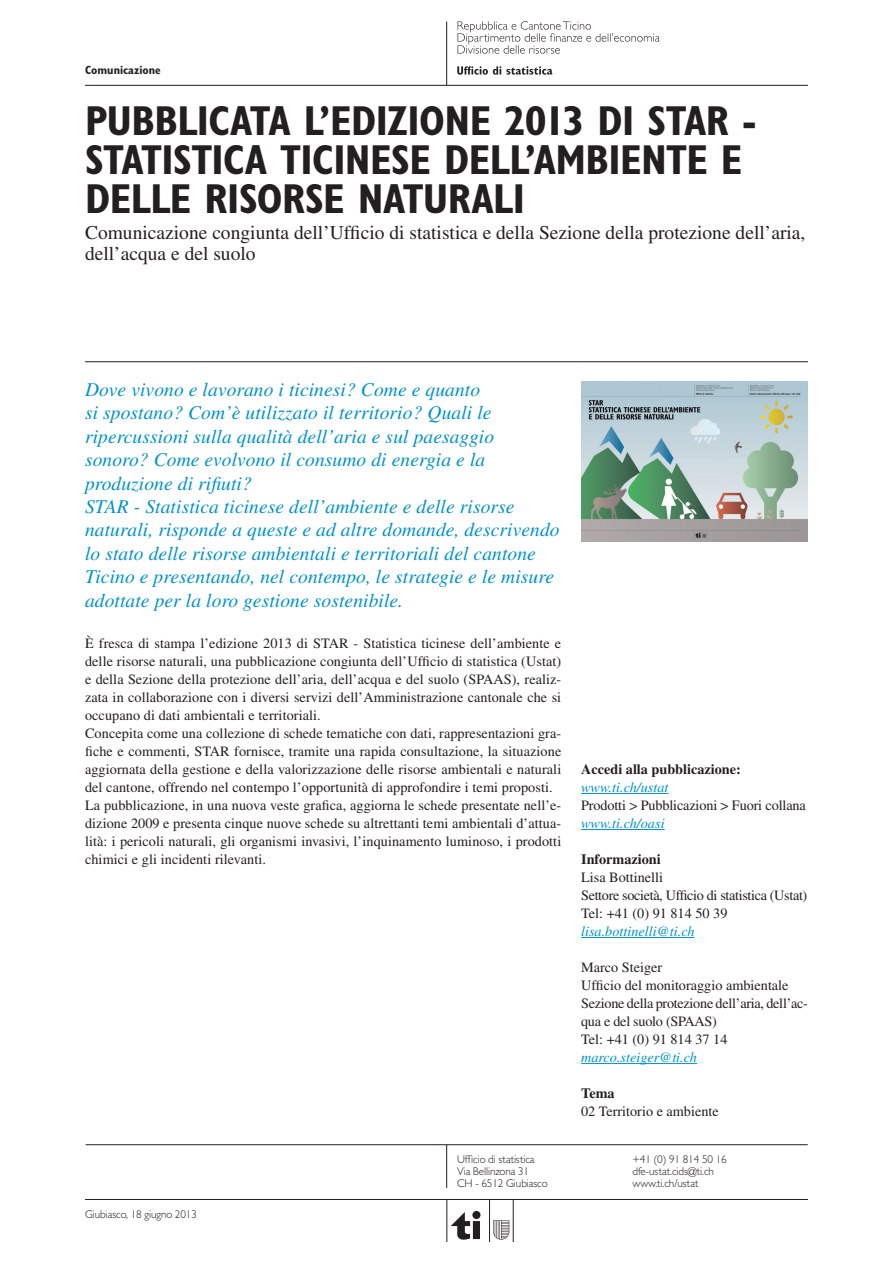
<style>
.page{position:relative;width:893px;height:1263px;background:#fff}
.page>*{position:absolute;margin:0;border:0;box-sizing:border-box;transform-origin:0 0}
.t1{font:700 condensed 42px/39px "Gill Sans MT Std";letter-spacing:-.015em;color:#231f20}
.t2{font:italic 19.5px/23.4px "Times LT Std";letter-spacing:.005em;color:#0092c8}
.t3{font:19.5px/21px "Times LT Std";color:#231f20}
.t4{font:14.25px/18px "Times LT Std";letter-spacing:.005em;color:#231f20}
.t5{font:14.25px/18px "Times LT Std";letter-spacing:-.02em;color:#231f20}
.t6{font:14.25px/18px "Times LT Std";letter-spacing:-.025em;color:#231f20}
.t7{font:italic 14.25px "Times LT Std";color:#0092c8}
.t8{font:700 14.25px "Times LT Std";color:#231f20}
.t9{font:700 condensed 12px "Gill Sans MT Std";color:#231f20}
.t10{font:300 11.25px/12px "Gill Sans MT Std";letter-spacing:-.01em;color:#231f20}
</style>
<div class="page">
<hr style="left:85px;top:361px;width:723px;height:1px;background:#231f20">
<hr style="left:85px;top:85px;width:723px;height:1px;background:#231f20">
<hr style="left:86px;top:1144px;width:722px;height:1px;background:#231f20">
<hr style="left:446px;top:1145px;width:1px;height:43px;background:#231f20">
<hr style="left:85px;top:1199px;width:723px;height:1px;background:#231f20">
<svg style="left:493px;top:1220px;width:16px;height:19px"></svg>
<div style="left:472px;top:1211px;width:8px;height:8px;background:#231f20;border-radius:50%"></div>
<svg style="left:451px;top:1212px;width:19px;height:27px"></svg>
<div style="left:473px;top:1221px;width:7px;height:18px;background:#231f20"></div>
<hr style="left:447px;top:1199px;width:1px;height:43px;background:#231f20">
<hr style="left:489px;top:1199px;width:1px;height:43px;background:#231f20">
<hr style="left:513px;top:1199px;width:1px;height:43px;background:#231f20">
<hr style="left:446px;top:22px;width:1px;height:63px;background:#231f20">
<svg style="left:457px;top:66px;width:95px;height:9px"></svg>
<svg style="left:458px;top:21px;width:202px;height:33px"></svg>
<hr style="left:581px;top:793px;width:88px;height:1px;background:#0092c8">
<hr style="left:581px;top:829px;width:84px;height:1px;background:#0092c8">
<hr style="left:581px;top:937px;width:114px;height:1px;background:#0092c8">
<hr style="left:581px;top:1063px;width:116px;height:1px;background:#0092c8">
<img style="left:581px;top:382px;width:227px;height:160px">
<p class="t9" style="left:85px;top:63px;width:77px">COMUNICAZIONE</p>
<h1 class="t1" style="left:85px;top:101px;width:673px">PUBBLICATA L’EDIZIONE 2013 DI STAR -<br>STATISTICA TICINESE DELL’AMBIENTE E<br>DELLE RISORSE NATURALI</h1>
<h2 class="t3" style="left:85px;top:222px;width:722px">Comunicazione congiunta dell’Ufficio di statistica e della Sezione della protezione dell’aria, dell’acqua e del suolo</h2>
<p class="t2" style="left:85px;top:378px;width:476px">Dove vivono e lavorano i ticinesi? Come e quanto<br>si spostano? Com’è utilizzato il territorio? Quali le ripercussioni sulla qualità dell’aria e sul paesaggio sonoro? Come evolvono il consumo di energia e la produzione di rifiuti?<br>STAR - Statistica ticinese dell’ambiente e delle risorse naturali, risponde a queste e ad altre domande, descrivendo lo stato delle risorse ambientali e territoriali del cantone Ticino e presentando, nel contempo, le strategie e le misure adottate per la loro gestione sostenibile.</p>
<p class="t4" style="left:85px;top:634px;width:478px">È fresca di stampa l’edizione 2013 di STAR - Statistica ticinese dell’ambiente e delle risorse naturali, una pubblicazione congiunta dell’Ufficio di statistica (Ustat) e della Sezione della protezione dell’aria, dell’acqua e del suolo (SPAAS), realiz&shy;zata in collaborazione con i diversi servizi dell’Amministrazione cantonale che si occupano di dati ambientali e territoriali.<br>Concepita come una collezione di schede tematiche con dati, rappresentazioni gra&shy;fiche e commenti, STAR fornisce, tramite una rapida consultazione, la situazione aggiornata della gestione e della valorizzazione delle risorse ambientali e naturali del cantone, offrendo nel contempo l’opportunità di approfondire i temi proposti.<br>La pubblicazione, in una nuova veste grafica, aggiorna le schede presentate nell’e&shy;dizione 2009 e presenta cinque nuove schede su altrettanti temi ambientali d’attua&shy;lità: i pericoli naturali, gli organismi invasivi, l’inquinamento luminoso, i prodotti chimici e gli incidenti rilevanti.</p>
<p class="t8" style="left:581px;top:761px;width:161px">Accedi alla pubblicazione:</p>
<p class="t7" style="left:581px;top:779px;width:89px">www.ti.ch/ustat</p>
<p class="t4" style="left:581px;top:796px;width:226px">Prodotti &gt; Pubblicazioni &gt; Fuori collana</p>
<p class="t7" style="left:581px;top:815px;width:85px">www.ti.ch/oasi</p>
<p class="t8" style="left:581px;top:851px;width:81px">Informazioni</p>
<p class="t6" style="left:581px;top:868px;width:228px">Lisa Bottinelli<br>Settore società, Ufficio di statistica (Ustat)<br>Tel: +41 (0) 91 814 50 39</p>
<p class="t7" style="left:581px;top:923px;width:115px">lisa.bottinelli@ti.ch</p>
<p class="t5" style="left:581px;top:958px;width:228px">Marco Steiger<br>Ufficio del monitoraggio ambientale<br>Sezione della protezione dell’aria, dell’ac&shy;qua e del suolo (SPAAS)<br>Tel: +41 (0) 91 814 37 14</p>
<p class="t7" style="left:581px;top:1049px;width:117px">marco.steiger@ti.ch</p>
<p class="t8" style="left:581px;top:1085px;width:35px">Tema</p>
<p class="t4" style="left:581px;top:1102px;width:139px">02 Territorio e ambiente</p>
<p class="t10" style="left:85px;top:1208px;width:114px">Giubiasco, 18 giugno 2013</p>
<p class="t10" style="left:457px;top:1153px;width:92px">Ufficio di statistica<br>Via Bellinzona 31<br>CH - 6512 Giubiasco</p>
<p class="t10" style="left:632px;top:1153px;width:96px">+41 (0) 91 814 50 16 dfe-ustat.cids@ti.ch www.ti.ch/ustat</p>
</div>
